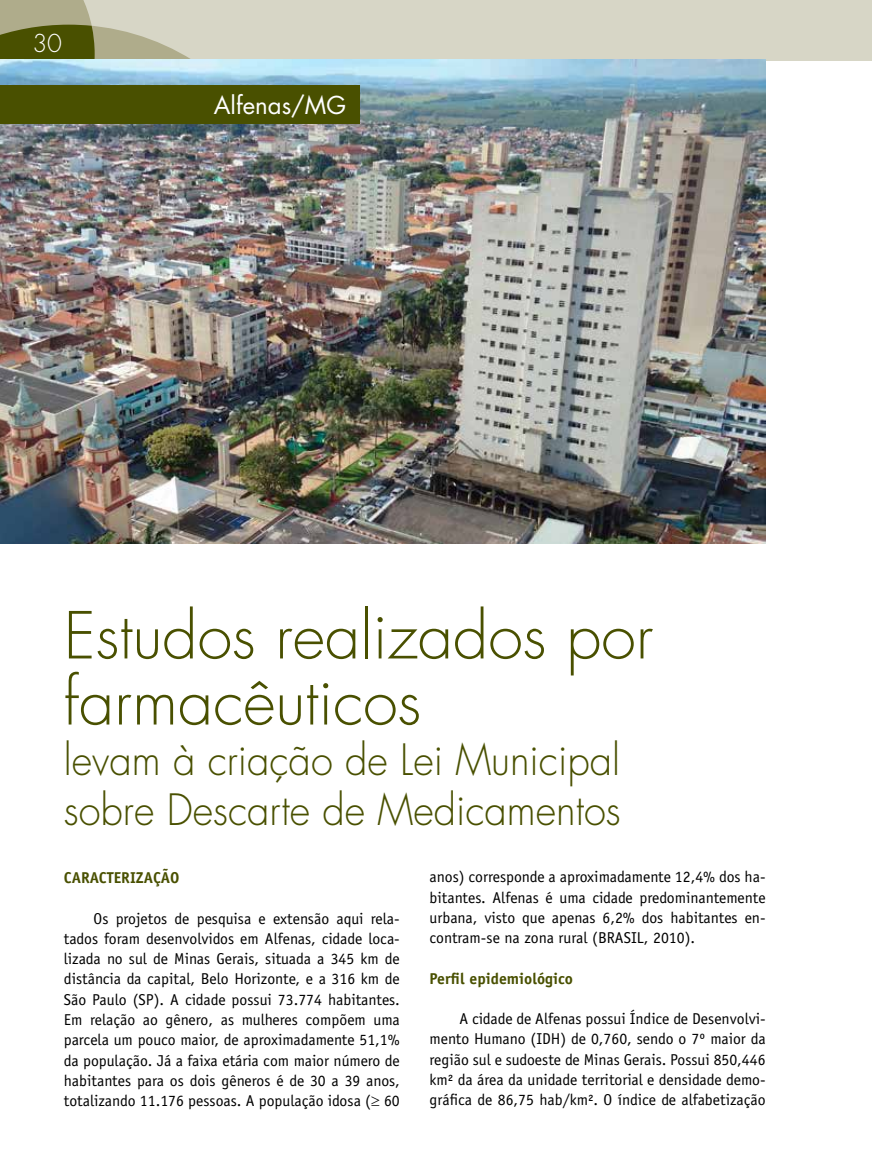
<style>
.page{position:relative;width:872px;height:1170px;background:#fff}
.page>*{position:absolute;margin:0;border:0;box-sizing:border-box;transform-origin:0 0}
.t1{font:300 63px/66px "Futura";color:#495000}
.t2{font:300 42px/50.4px "Futura";color:#495000;scale:.95 1}
.t3{font:24px "Futura";color:#fff}
.t4{font:300 24px "Futura";color:#fff}
.t5{font:15.75px/20.2px "Officina Sans";color:#000;text-align:justify}
.t6{font:700 15.75px "Officina Sans";color:#495000}
</style>
<div class="page">
<div style="left:0;top:0;width:872px;height:60px;background:#d7d6c6"></div>
<svg style="left:0;top:0;width:193px;height:60px"></svg>
<img style="left:0;top:60px;width:765px;height:484px">
<div style="left:0;top:85px;width:359px;height:39px;background:#495000"></div>
<h3 class="t4" style="left:32px;top:28px;width:31px">30</h3>
<h3 class="t3" style="left:214px;top:90px;width:134px">Alfenas/MG</h3>
<h1 class="t1" style="left:64px;top:604px;width:591px">Estudos realizados por farmacêuticos</h1>
<h2 class="t2" style="left:64px;top:735px;width:588px">levam à criação de Lei Municipal sobre Descarte de Medicamentos</h2>
<p class="t6" style="left:64px;top:867px;width:117px">CARACTERIZAÇÃO</p>
<p class="t5" style="left:64px;top:908px;width:337px;text-indent:30px">Os projetos de pesquisa e extensão aqui rela&shy;tados foram desenvolvidos em Alfenas, cidade loca&shy;lizada no sul de Minas Gerais, situada a 345 km de distância da capital, Belo Horizonte, e a 316 km de São Paulo (SP). A cidade possui 73.774 habitantes.<br>Em relação ao gênero, as mulheres compõem uma parcela um pouco maior, de aproximadamente 51,1% da população. Já a faixa etária com maior número de habitantes para os dois gêneros é de 30 a 39 anos, totalizando 11.176 pessoas. A população idosa (≥ 60</p>
<p class="t5" style="left:429px;top:866px;width:337px">anos) corresponde a aproximadamente 12,4% dos ha&shy;bitantes. Alfenas é uma cidade predominantemente urbana, visto que apenas 6,2% dos habitantes en&shy;contram-se na zona rural (BRASIL, 2010).</p>
<p class="t6" style="left:429px;top:968px;width:145px">Perfil epidemiológico</p>
<p class="t5" style="left:429px;top:1008px;width:337px;text-indent:30px">A cidade de Alfenas possui Índice de Desenvolvi&shy;mento Humano (IDH) de 0,760, sendo o 7º maior da região sul e sudoeste de Minas Gerais. Possui 850,446 km² da área da unidade territorial e densidade demo&shy;gráfica de 86,75 hab/km². O índice de alfabetização</p>
</div>
